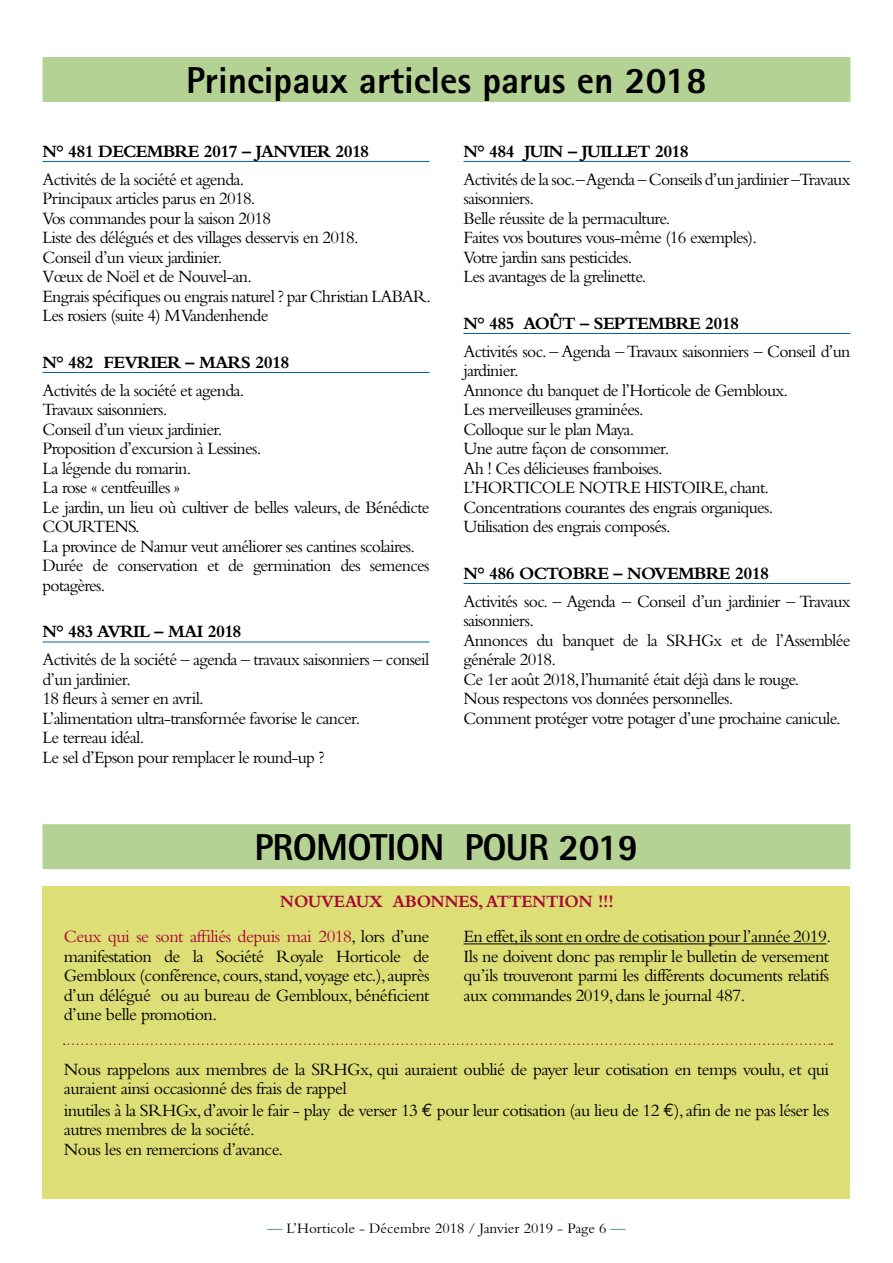
<style>
.page{position:relative;width:893px;height:1263px;background:#fff}
.page>*{position:absolute;margin:0;border:0;box-sizing:border-box;transform-origin:0 0}
.t1{font:800 37.5px "Rotis Sans Serif";color:#000}
.t2{font:800 37.5px "Rotis Sans Serif";letter-spacing:-.02em;color:#000}
.t3{font:18px/19.5px "Bembo";letter-spacing:-.04em;color:#000}
.t4{font:700 18px "Bembo";letter-spacing:-.04em;color:#000}
.t5{font:700 18px "Bembo";letter-spacing:-.01em;color:#ab0635;scale:.95 1}
.t6{font:15px "Bembo";color:#000}
.s1{color:#ab0635}
.s2{font-family:"Euro Mono"}
.s3{color:#00732f}
</style>
<div class="page">
<div style="left:43px;top:824px;width:807px;height:45px;background:#b4d294"></div>
<div style="left:43px;top:886px;width:807px;height:164px;background:#ddde76"></div>
<hr style="left:463px;top:943px;width:363px;height:1px;background:#000">
<div style="left:43px;top:1048px;width:807px;height:151px;background:#ddde76"></div>
<div style="left:43px;top:57px;width:807px;height:45px;background:#b4d294"></div>
<hr style="left:43px;top:161px;width:386px;height:1px;background:#006197">
<hr style="left:43px;top:372px;width:386px;height:1px;background:#006197">
<hr style="left:43px;top:642px;width:386px;height:1px;background:#006197">
<hr style="left:463px;top:161px;width:387px;height:1px;background:#006197">
<hr style="left:463px;top:333px;width:387px;height:1px;background:#006197">
<hr style="left:463px;top:583px;width:387px;height:1px;background:#006197">
<svg style="left:64px;top:1043px;width:768px;height:2px"></svg>
<h1 class="t1" style="left:186px;top:57px;width:522px">Principaux articles parus en 2018</h1>
<p class="t4" style="left:43px;top:141px;width:328px">N° 481 DECEMBRE 2017 – JANVIER 2018</p>
<p class="t3" style="left:43px;top:169px;width:390px">Activités de la société et agenda.<br>Principaux articles parus en 2018.<br>Vos commandes pour la saison 2018<br>Liste des délégués et des villages desservis en 2018.<br>Conseil d’un vieux jardinier.<br>Vœux de Noël et de Nouvel-an.<br>Engrais spécifiques ou engrais naturel ? par Christian LABAR.<br>Les rosiers (suite 4) M Vandenhende</p>
<p class="t4" style="left:43px;top:352px;width:248px">N° 482 FEVRIER – MARS 2018</p>
<p class="t3" style="left:43px;top:380px;width:388px">Activités de la société et agenda.<br>Travaux saisonniers.<br>Conseil d’un vieux jardinier.<br>Proposition d’excursion à Lessines.<br>La légende du romarin.<br>La rose « centfeuilles »<br>Le jardin, un lieu où cultiver de belles valeurs, de Bénédicte COURTENS.<br>La province de Namur veut améliorer ses cantines scolaires.<br>Durée de conservation et de germination des semences potagères.</p>
<p class="t4" style="left:43px;top:622px;width:201px">N° 483 AVRIL – MAI 2018</p>
<p class="t3" style="left:43px;top:650px;width:388px">Activités de la société – agenda – travaux saisonniers – conseil d’un jardinier.<br>18 fleurs à semer en avril.<br>L’alimentation ultra-transformée favorise le cancer.<br>Le terreau idéal.<br>Le sel d’Epson pour remplacer le round-up ?</p>
<p class="t4" style="left:463px;top:141px;width:227px">N° 484 JUIN – JUILLET 2018</p>
<p class="t3" style="left:463px;top:169px;width:388px">Activités de la soc.– Agenda – Conseils d’un jardinier –Travaux saisonniers.<br>Belle réussite de la permaculture.<br>Faites vos boutures vous-même (16 exemples).<br>Votre jardin sans pesticides.<br>Les avantages de la grelinette.</p>
<p class="t4" style="left:463px;top:313px;width:277px">N° 485 AOÛT – SEPTEMBRE 2018</p>
<p class="t3" style="left:463px;top:341px;width:388px">Activités soc. – Agenda – Travaux saisonniers – Conseil d’un jardinier.<br>Annonce du banquet de l’Horticole de Gembloux.<br>Les merveilleuses graminées.<br>Colloque sur le plan Maya.<br>Une autre façon de consommer.<br>Ah ! Ces délicieuses framboises.<br>L’HORTICOLE NOTRE HISTOIRE, chant.<br>Concentrations courantes des engrais organiques.<br>Utilisation des engrais composés.</p>
<p class="t4" style="left:463px;top:563px;width:307px">N° 486 OCTOBRE – NOVEMBRE 2018</p>
<p class="t3" style="left:463px;top:591px;width:388px">Activités soc. – Agenda – Conseil d’un jardinier – Travaux saisonniers.<br>Annonces du banquet de la SRHGx et de l’Assemblée générale 2018.<br>Ce 1er août 2018, l’humanité était déjà dans le rouge.<br>Nous respectons vos données personnelles.<br>Comment protéger votre potager d’une prochaine canicule.</p>
<h1 class="t2" style="left:255px;top:824px;width:385px">PROMOTION POUR 2019</h1>
<p class="t5" style="left:280px;top:891px;width:352px">NOUVEAUX ABONNES, ATTENTION !!!</p>
<p class="t3" style="left:64px;top:926px;width:367px;text-align:justify"><span class="s1">Ceux qui se sont affiliés depuis mai 2018</span>, lors d’une manifestation de la Société Royale Horticole de Gembloux (conférence, cours, stand, voyage etc.), auprès d’un délégué ou au bureau de Gembloux, bénéficient d’une belle promotion.</p>
<p class="t3" style="left:463px;top:926px;width:369px;text-align:justify">En effet,ils sont en ordre de cotisation pour l’année 2019.<br>Ils ne doivent donc pas remplir le bulletin de versement qu’ils trouveront parmi les différents documents relatifs aux commandes 2019, dans le journal 487.</p>
<p class="t3" style="left:64px;top:1059px;width:767px">Nous rappelons aux membres de la SRHGx, qui auraient oublié de payer leur cotisation en temps voulu, et qui auraient ainsi occasionné des frais de rappel</p>
<p class="t3" style="left:64px;top:1100px;width:767px">inutiles à la SRHGx, d’avoir le fair - play de verser 13 <span class="s2">€</span> pour leur cotisation (au lieu de 12 <span class="s2">€</span>), afin de ne pas léser les autres membres de la société.<br>Nous les en remercions d’avance.</p>
<p class="t6" style="left:267px;top:1219px;width:360px"><span class="s3">—</span> L’Horticole - Décembre 2018 / Janvier 2019 - Page 6 <span class="s3">—</span></p>
</div>
